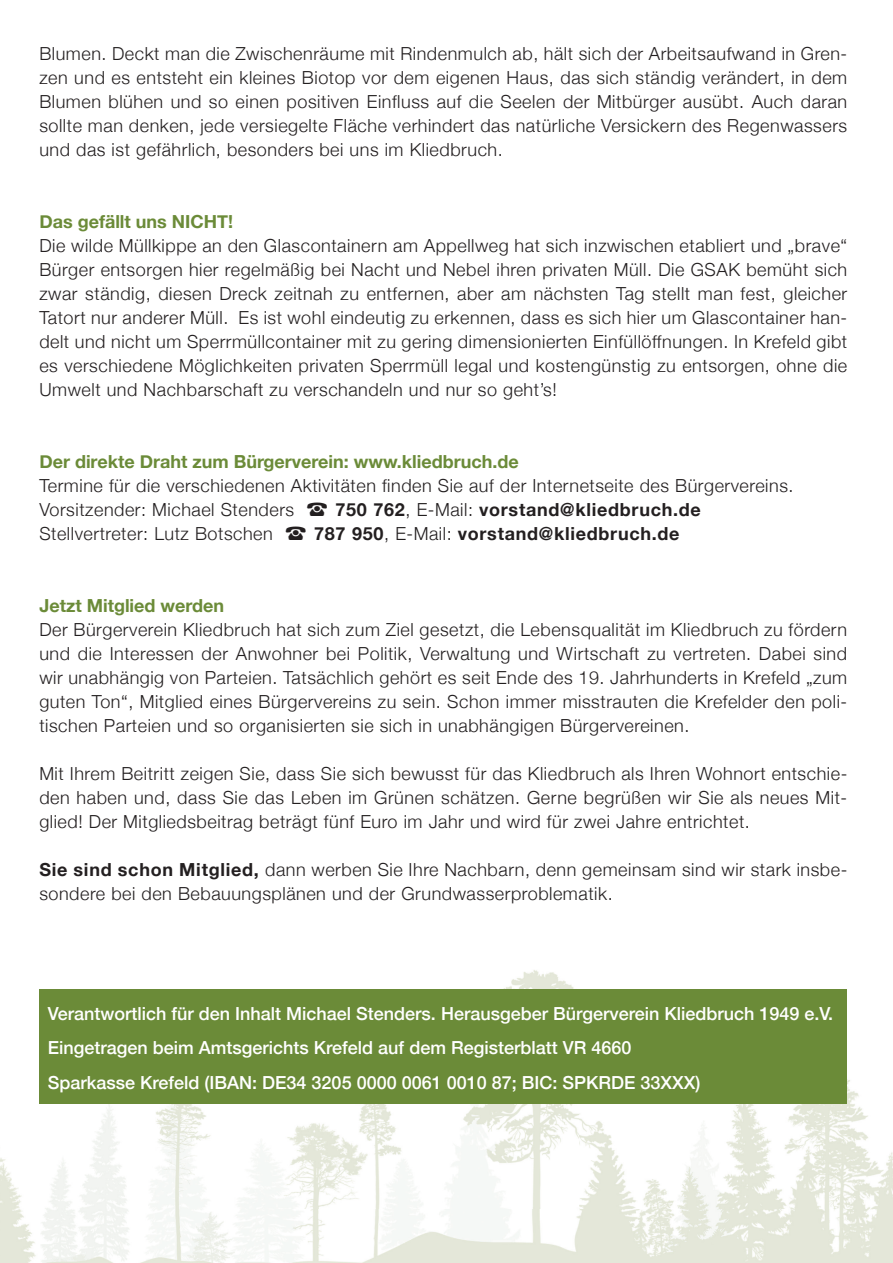
<style>
.page{position:relative;width:893px;height:1263px;background:#fff}
.page>*{position:absolute;margin:0;border:0;box-sizing:border-box;transform-origin:0 0}
.t1{font:300 18px/24px "Helvetica Neue";letter-spacing:.03em;color:#231f20;text-align:justify}
.t2{font:500 18px/34.5px "Helvetica Neue";color:#fff}
.t3{font:700 18px "Helvetica Neue";color:#6b8b38}
.s1{font-family:"Communications P01";font-weight:400}
.s2{font-weight:700}
</style>
<div class="page">
<img style="left:0;top:970px;width:893px;height:293px">
<div style="left:39px;top:989px;width:808px;height:115px;background:#6b8b38"></div>
<p class="t1" style="left:39px;top:40px;width:809px">Blumen. Deckt man die Zwischenräume mit Rindenmulch ab, hält sich der Arbeitsaufwand in Gren&shy;zen und es entsteht ein kleines Biotop vor dem eigenen Haus, das sich ständig verändert, in dem Blumen blühen und so einen positiven Einfluss auf die Seelen der Mitbürger ausübt. Auch daran sollte man denken, jede versiegelte Fläche verhindert das natürliche Versickern des Regenwassers und das ist gefährlich, besonders bei uns im Kliedbruch.</p>
<p class="t3" style="left:39px;top:207px;width:195px">Das gefällt uns NICHT!</p>
<p class="t1" style="left:39px;top:232px;width:809px">Die wilde Müllkippe an den Glascontainern am Appellweg hat sich inzwischen etabliert und „brave“ Bürger entsorgen hier regelmäßig bei Nacht und Nebel ihren privaten Müll. Die GSAK bemüht sich zwar ständig, diesen Dreck zeitnah zu entfernen, aber am nächsten Tag stellt man fest, gleicher Tatort nur anderer Müll. Es ist wohl eindeutig zu erkennen, dass es sich hier um Glascontainer han&shy;delt und nicht um Sperrmüllcontainer mit zu gering dimensionierten Einfüllöffnungen. In Krefeld gibt es verschiedene Möglichkeiten privaten Sperrmüll legal und kostengünstig zu entsorgen, ohne die Umwelt und Nachbarschaft zu verschandeln und nur so geht’s!</p>
<p class="t3" style="left:39px;top:447px;width:481px">Der direkte Draht zum Bürgerverein: www.kliedbruch.de</p>
<p class="t1" style="left:39px;top:472px;width:756px;text-align:left">Termine für die verschiedenen Aktivitäten finden Sie auf der Internetseite des Bürgervereins.<br>Vorsitzender: Michael Stenders <span class="s1">#</span> <span class="s2">750 762</span>, E-Mail: <span class="s2">vorstand@kliedbruch.de<br></span>Stellvertreter: Lutz Botschen <span class="s1">#</span> <span class="s2">787 950</span>, E-Mail: <span class="s2">vorstand@kliedbruch.de</span></p>
<p class="t3" style="left:39px;top:591px;width:186px">Jetzt Mitglied werden</p>
<p class="t1" style="left:39px;top:616px;width:809px">Der Bürgerverein Kliedbruch hat sich zum Ziel gesetzt, die Lebensqualität im Kliedbruch zu fördern und die Interessen der Anwohner bei Politik, Verwaltung und Wirtschaft zu vertreten. Dabei sind wir unabhängig von Parteien. Tatsächlich gehört es seit Ende des 19. Jahrhunderts in Krefeld „zum guten Ton“, Mitglied eines Bürgervereins zu sein. Schon immer misstrauten die Krefelder den poli&shy;tischen Parteien und so organisierten sie sich in unabhängigen Bürgervereinen.</p>
<p class="t1" style="left:39px;top:760px;width:809px">Mit Ihrem Beitritt zeigen Sie, dass Sie sich bewusst für das Kliedbruch als Ihren Wohnort entschie&shy;den haben und, dass Sie das Leben im Grünen schätzen. Gerne begrüßen wir Sie als neues Mit&shy;glied! Der Mitgliedsbeitrag beträgt fünf Euro im Jahr und wird für zwei Jahre entrichtet.</p>
<p class="t1" style="left:39px;top:856px;width:809px"><span class="s2">Sie sind schon Mitglied,</span> dann werben Sie Ihre Nachbarn, denn gemeinsam sind wir stark insbe&shy;sondere bei den Bebauungsplänen und der Grundwasserproblematik.</p>
<p class="t2" style="left:48px;top:995px;width:787px">Verantwortlich für den Inhalt Michael Stenders. Herausgeber Bürgerverein Kliedbruch 1949 e.V.<br>Eingetragen beim Amtsgerichts Krefeld auf dem Registerblatt VR 4660<br>Sparkasse Krefeld (IBAN: DE34 3205 0000 0061 0010 87; BIC: SPKRDE 33XXX)</p>
</div>
